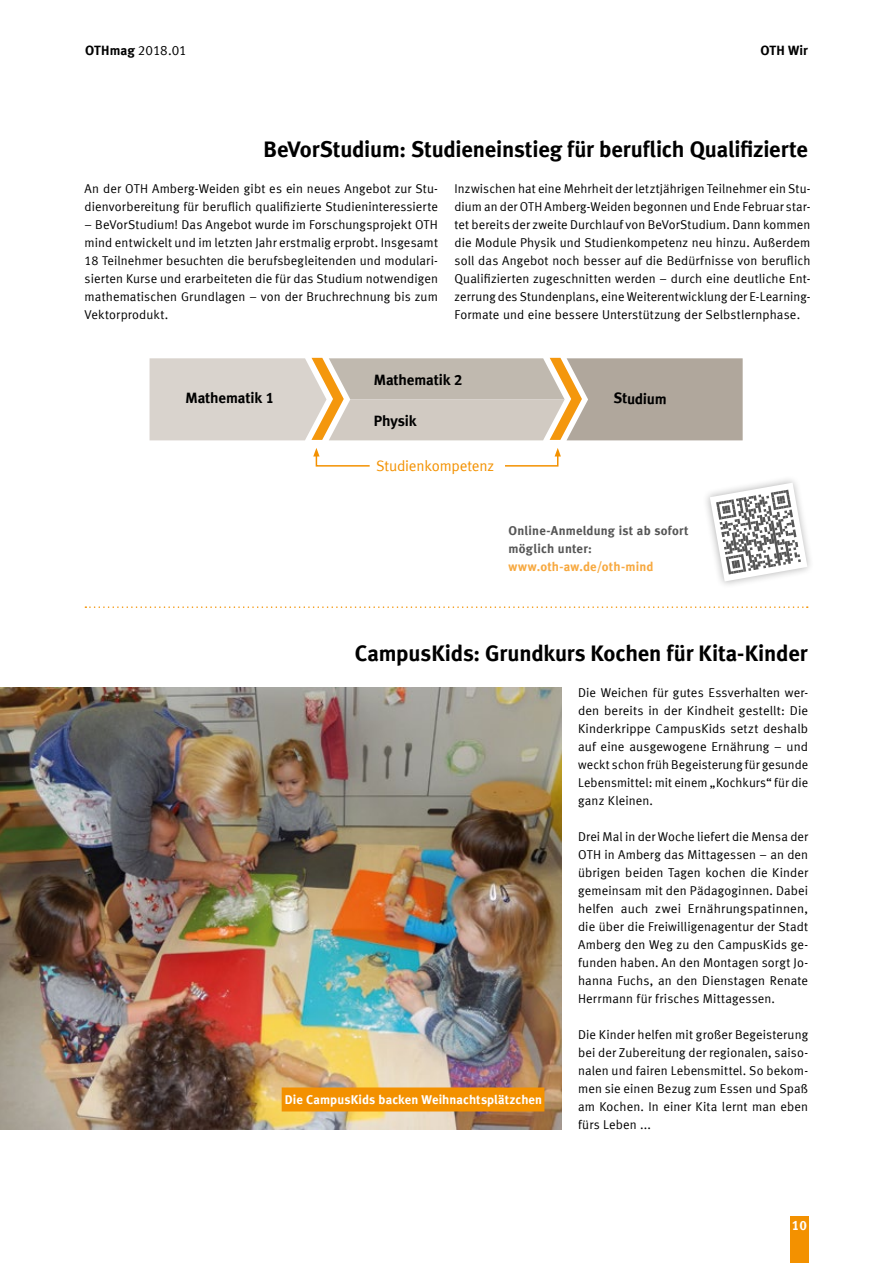
<style>
.page{position:relative;width:893px;height:1263px;background:#fff}
.page>*{position:absolute;margin:0;border:0;box-sizing:border-box;transform-origin:0 0}
.kleine_Headline_schw{font:22.5px "Meta Bold LF";letter-spacing:-.005em;color:#000}
.Fließtext{font:15px "Meta Bold LF";letter-spacing:-.01em;color:#000}
.Fließtext-2{font:15px "Meta Normal LF";letter-spacing:-.01em;color:#f39100}
.t1{font:13.5px "Meta Normal LF";letter-spacing:-.005em;color:#000}
.t2{font:13.5px "Meta Bold LF";letter-spacing:.01em;color:#000}
.t3{font:13.5px "Meta Bold LF";color:#fff}
.Fließtext-3{font:12.75px/18px "Meta Normal LF";letter-spacing:.01em;color:#000;text-align:justify}
.Fließtext-4{font:12.75px/18px "Meta Bold LF";letter-spacing:.015em;color:#565656}
.Marker{font:12.75px "Meta Bold LF";letter-spacing:.005em;color:#fff}
.s1{font-family:"Meta Bold LF"}
.s2{color:#f7a940}
</style>
<div class="page">
<div style="left:790px;top:1216px;width:19px;height:47px;background:#f39100"></div>
<img style="left:0;top:688px;width:561px;height:441px">
<svg style="left:85px;top:606px;width:723px;height:2px"></svg>
<div style="left:702px;top:475px;width:113px;height:114px;background:#000;opacity:.3"></div>
<svg style="left:710px;top:483px;width:97px;height:98px"></svg>
<svg style="left:150px;top:358px;width:593px;height:82px;background:#cac0b3"></svg>
<svg style="left:313px;top:448px;width:57px;height:19px"></svg>
<svg style="left:505px;top:448px;width:56px;height:19px"></svg>
<div style="left:282px;top:1087px;width:262px;height:24px;background:#f39100"></div>
<p class="t1" style="left:85px;top:43px;width:103px"><span class="s1">OTHmag</span> 2018.01</p>
<p class="t2" style="left:760px;top:42px;width:49px">OTH Wir</p>
<p class="kleine_Headline_schw" style="left:264px;top:136px;width:546px">BeVorStudium: Studieneinstieg für beruflich Qualifizierte</p>
<p class="Fließtext-3" style="left:85px;top:179px;width:355px">An der OTH Amberg-Weiden gibt es ein neues Angebot zur Stu&shy;dienvorbereitung für beruflich qualifizierte Studieninteressierte</p>
<p class="Fließtext-3" style="left:85px;top:215px;width:355px">– BeVorStudium! Das Angebot wurde im Forschungsprojekt OTH mind entwickelt und im letzten Jahr erstmalig erprobt. Insgesamt 18 Teilnehmer besuchten die berufsbegleitenden und modulari&shy;sierten Kurse und erarbeiteten die für das Studium notwendigen mathematischen Grundlagen – von der Bruchrechnung bis zum Vektorprodukt.</p>
<p class="Fließtext-3" style="left:455px;top:179px;width:357px">Inzwischen hat eine Mehrheit der letztjährigen Teilnehmer ein Stu&shy;dium an der OTH Amberg-Weiden begonnen und Ende Februar star&shy;tet bereits der zweite Durchlauf von BeVorStudium. Dann kommen die Module Physik und Studienkompetenz neu hinzu. Außerdem soll das Angebot noch besser auf die Bedürfnisse von beruflich Qualifizierten zugeschnitten werden – durch eine deutliche Ent&shy;zerrung des Stundenplans, eine Weiterentwicklung der E-Learning-Formate und eine bessere Unterstützung der Selbstlernphase.</p>
<p class="Fließtext" style="left:186px;top:389px;width:90px">Mathematik 1</p>
<p class="Fließtext" style="left:374px;top:371px;width:90px">Mathematik 2</p>
<p class="Fließtext" style="left:374px;top:411px;width:44px">Physik</p>
<p class="Fließtext-2" style="left:376px;top:457px;width:120px">Studienkompetenz</p>
<p class="Fließtext" style="left:614px;top:389px;width:55px;rotate:1deg">Studium</p>
<p class="Fließtext-4" style="left:509px;top:521px;width:181px">Online-Anmeldung ist ab sofort möglich unter: <span class="s2">www.oth-aw.de/oth-mind</span></p>
<p class="kleine_Headline_schw" style="left:355px;top:640px;width:454px">CampusKids: Grundkurs Kochen für Kita-Kinder</p>
<p class="Marker" style="left:285px;top:1092px;width:259px">Die CampusKids backen Weihnachtsplätzchen</p>
<p class="Fließtext-3" style="left:578px;top:683px;width:232px">Die Weichen für gutes Essverhalten wer&shy;den bereits in der Kindheit gestellt: Die Kinderkrippe CampusKids setzt deshalb auf eine ausgewogene Ernährung – und weckt schon früh Begeisterung für gesunde Lebensmittel: mit einem „Kochkurs“ für die ganz Kleinen.</p>
<p class="Fließtext-3" style="left:578px;top:827px;width:232px">Drei Mal in der Woche liefert die Mensa der OTH in Amberg das Mittagessen – an den übrigen beiden Tagen kochen die Kinder gemeinsam mit den Pädagoginnen. Dabei helfen auch zwei Ernährungspatinnen, die über die Freiwilligenagentur der Stadt Amberg den Weg zu den CampusKids ge&shy;funden haben. An den Montagen sorgt Jo&shy;hanna Fuchs, an den Dienstagen Renate Herrmann für frisches Mittagessen.</p>
<p class="Fließtext-3" style="left:578px;top:1025px;width:232px">Die Kinder helfen mit großer Begeisterung bei der Zubereitung der regionalen, saiso&shy;nalen und fairen Lebensmittel. So bekom&shy;men sie einen Bezug zum Essen und Spaß am Kochen. In einer Kita lernt man eben fürs Leben ...</p>
<p class="t3" style="left:792px;top:1217px;width:17px">10</p>
</div>
